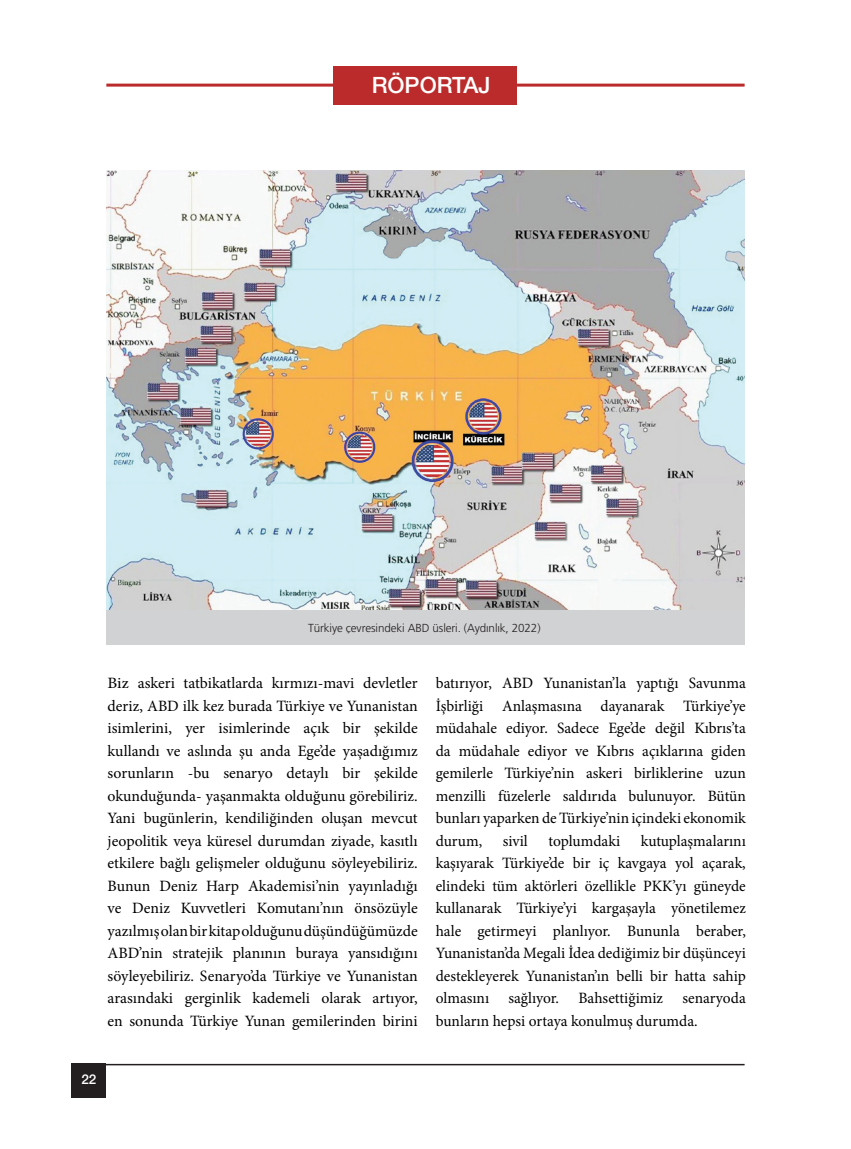
<style>
.page{position:relative;width:851px;height:1149px;background:#fff}
.page>*{position:absolute;margin:0;border:0;box-sizing:border-box;transform-origin:0 0}
.t1{font:500 22.5px "Helvetica Neue LT Pro";color:#fff}
.t2{font:15.75px/22.5px "Minion Pro";color:#000;text-align:justify;scale:1.06 1}
.t3{font:15.75px/22.5px "Minion Pro";color:#000;text-align:justify}
.t4{font:500 13.5px "Helvetica Neue LT Pro";color:#fff}
.t5{font:11.7px "Frutiger Tr Light Nr";letter-spacing:-.01em;color:#231f20}
</style>
<div class="page">
<hr style="left:72px;top:1063px;width:672px;height:1px;background:#231f20">
<div style="left:72px;top:1063px;width:34px;height:34px;background:#231f20"></div>
<hr style="left:106px;top:84px;width:638px;height:3px;background:#bc2b2b">
<div style="left:333px;top:66px;width:184px;height:38px;background:#bc2b2b"></div>
<img style="left:107px;top:170px;width:637px;height:440px">
<div style="left:106px;top:610px;width:638px;height:34px;background:#d1d2d4"></div>
<h1 class="t1" style="left:371px;top:71px;width:120px">RÖPORTAJ</h1>
<p class="t5" style="left:308px;top:621px;width:234px">Türkiye çevresindeki ABD üsleri. (Aydınlık, 2022)</p>
<p class="t2" style="left:108px;top:671px;width:294px">Biz askeri tatbikatlarda kırmızı-mavi devletler deriz, ABD ilk kez burada Türkiye ve Yunanistan isimlerini, yer isimlerinde açık bir şekilde kullandı ve aslında şu anda Ege’de yaşadığımız sorunların -bu senaryo detaylı bir şekilde okunduğunda- yaşanmakta olduğunu görebiliriz.<br>Yani bugünlerin, kendiliğinden oluşan mevcut jeopolitik veya küresel durumdan ziyade, kasıtlı etkilere bağlı gelişmeler olduğunu söyleyebiliriz.<br>Bunun Deniz Harp Akademisi’nin yayınladığı ve Deniz Kuvvetleri Komutanı’nın önsözüyle yazılmış olan bir kitap olduğunu düşündüğümüzde ABD’nin stratejik planının buraya yansıdığını söyleyebiliriz. Senaryo’da Türkiye ve Yunanistan arasındaki gerginlik kademeli olarak artıyor, en sonunda Türkiye Yunan gemilerinden birini</p>
<p class="t3" style="left:435px;top:671px;width:311px">batırıyor, ABD Yunanistan’la yaptığı Savunma İşbirliği Anlaşmasına dayanarak Türkiye’ye müdahale ediyor. Sadece Ege’de değil Kıbrıs’ta da müdahale ediyor ve Kıbrıs açıklarına giden gemilerle Türkiye’nin askeri birliklerine uzun menzilli füzelerle saldırıda bulunuyor. Bütün bunları yaparken de Türkiye’nin içindeki ekonomik durum,</p>
<p class="t3" style="left:435px;top:829px;width:311px;text-indent:205px">kutuplaşmalarını kaşıyarak Türkiye’de bir iç kavgaya yol açarak, elindeki tüm aktörleri özellikle PKK’yı güneyde kullanarak Türkiye’yi kargaşayla yönetilemez hale getirmeyi planlıyor. Bununla beraber, Yunanistan’da Megali İdea dediğimiz bir düşünceyi destekleyerek Yunanistan’ın belli bir hatta sahip olmasını sağlıyor. Bahsettiğimiz senaryoda bunların hepsi ortaya konulmuş durumda.</p>
<p class="t3" style="left:502px;top:829px;width:27px">sivil</p>
<p class="t3" style="left:548px;top:829px;width:73px">toplumdaki</p>
<p class="t4" style="left:81px;top:1070px;width:17px">22</p>
</div>
